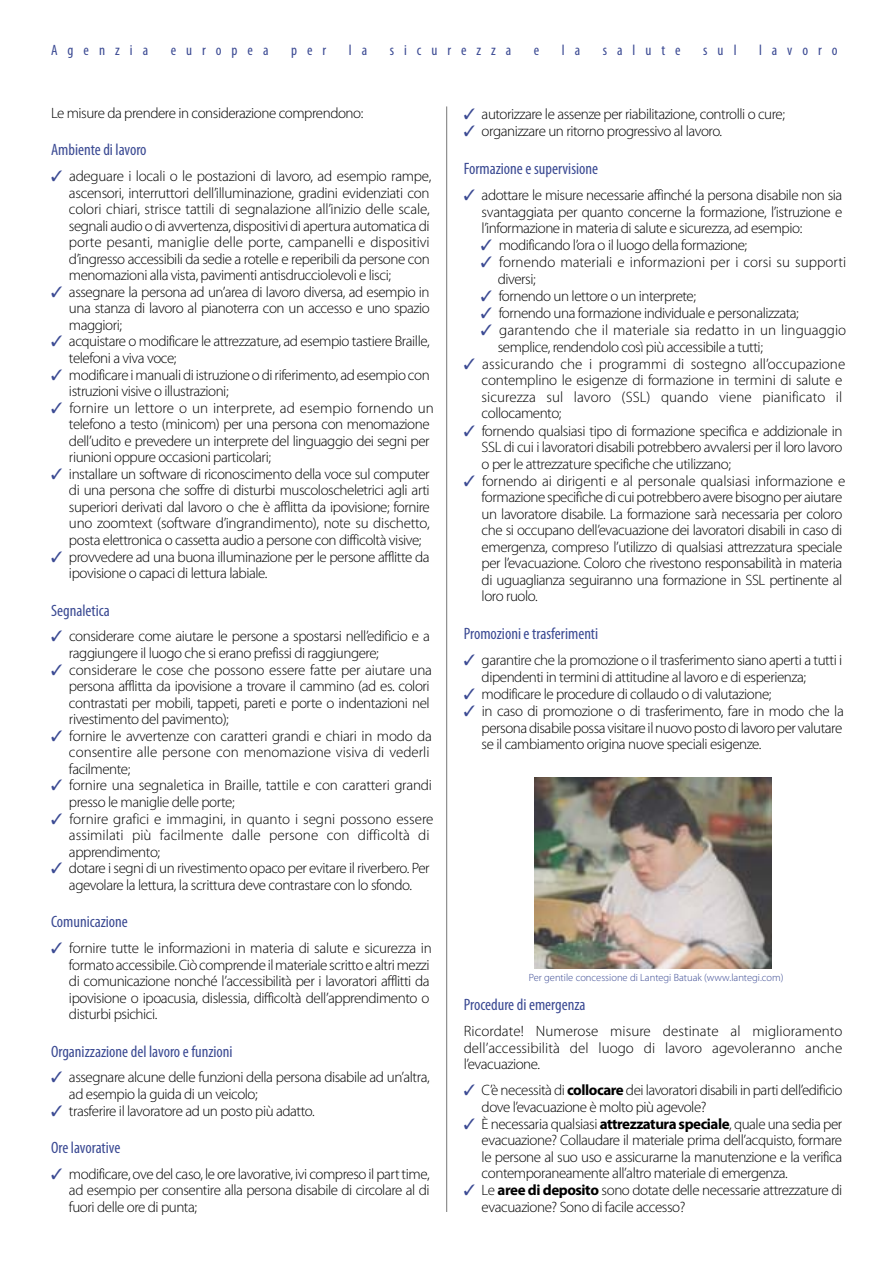
<style>
.page{position:relative;width:893px;height:1263px;background:#fff}
.page>*{position:absolute;margin:0;border:0;box-sizing:border-box;transform-origin:0 0}
.t1{font:condensed 16.5px "Myriad Pro";color:#3b4a93}
.t2{font:300 15px/16.5px "Myriad Pro";letter-spacing:-.03em;color:#000}
.t3{font:300 15px/16.5px "Myriad Pro";letter-spacing:.005em;color:#000}
.t4{font:300 15px/16.5px "Myriad Pro";letter-spacing:-.01em;color:#000}
.t5{font:300 15px/16.5px "Myriad Pro";color:#000}
.t6{font:300 15px/16.5px "Myriad Pro";letter-spacing:-.005em;color:#000}
.t7{font:condensed 15px "Myriad Pro";letter-spacing:.67em;color:#3b4a93}
.t8{font:300 10.5px "Myriad Pro";color:#3b4a93}
.s1{color:#3b4a93}
.s2{font-weight:700}
</style>
<div class="page">
<hr style="left:446px;top:106px;width:1px;height:1106px;background:#777">
<img style="left:534px;top:777px;width:237px;height:191px">
<p class="t7" style="left:51px;top:44px;width:99px">Agenzia</p>
<p class="t7" style="left:171px;top:44px;width:99px">europea</p>
<p class="t7" style="left:291px;top:44px;width:37px">per</p>
<p class="t7" style="left:349px;top:44px;width:20px">l a</p>
<p class="t7" style="left:389px;top:44px;width:123px">sicurezza</p>
<p class="t7" style="left:534px;top:44px;width:7px">e</p>
<p class="t7" style="left:562px;top:44px;width:20px">l a</p>
<p class="t7" style="left:602px;top:44px;width:80px">salute</p>
<p class="t7" style="left:703px;top:44px;width:35px">sul</p>
<p class="t7" style="left:759px;top:44px;width:80px">lavoro</p>
<p class="t2" style="left:51px;top:106px;width:314px">Le misure da prendere in considerazione comprendono:</p>
<p class="t1" style="left:51px;top:144px;width:97px">Ambiente di lavoro</p>
<p class="t2" style="left:69px;top:169px;width:364px;text-align:justify;text-indent:-18px"><span class="s1">✓</span> adeguare i locali o le postazioni di lavoro, ad esempio rampe, ascensori, interruttori dell’illuminazione, gradini evidenziati con colori chiari, strisce tattili di segnalazione all’inizio delle scale, segnali audio o di avvertenza, dispositivi di apertura automatica di porte pesanti, maniglie delle porte, campanelli e dispositivi d’ingresso accessibili da sedie a rotelle e reperibili da persone con menomazioni alla vista, pavimenti antisdrucciolevoli e lisci;</p>
<p class="t2" style="left:69px;top:285px;width:362px;text-align:justify;text-indent:-18px"><span class="s1">✓</span> assegnare la persona ad un’area di lavoro diversa, ad esempio in una stanza di lavoro al pianoterra con un accesso e uno spazio maggiori;</p>
<p class="t2" style="left:69px;top:335px;width:362px;text-indent:-18px"><span class="s1">✓</span> acquistare o modificare le attrezzature, ad esempio tastiere Braille, telefoni a viva voce;</p>
<p class="t2" style="left:69px;top:368px;width:362px;text-indent:-18px"><span class="s1">✓</span> modificare i manuali di istruzione o di riferimento, ad esempio con istruzioni visive o illustrazioni;</p>
<p class="t2" style="left:69px;top:401px;width:366px;text-indent:-18px"><span class="s1">✓</span> fornire un lettore o un interprete, ad esempio fornendo un telefono a testo (minicom) per una persona con menomazione dell’udito e prevedere un interprete del linguaggio dei segni per riunioni oppure occasioni particolari;</p>
<p class="t2" style="left:69px;top:467px;width:362px;text-align:justify;text-indent:-18px"><span class="s1">✓</span> installare un software di riconoscimento della voce sul computer di una persona che soffre di disturbi muscoloscheletrici agli arti superiori derivati dal lavoro o che è afflitta da ipovisione; fornire uno zoomtext (software d’ingrandimento), note su dischetto, posta elettronica o cassetta audio a persone con difficoltà visive;</p>
<p class="t2" style="left:69px;top:550px;width:362px;text-indent:-18px"><span class="s1">✓</span> provvedere ad una buona illuminazione per le persone afflitte da ipovisione o capaci di lettura labiale.</p>
<p class="t1" style="left:51px;top:604px;width:60px">Segnaletica</p>
<p class="t2" style="left:69px;top:630px;width:362px;text-indent:-18px"><span class="s1">✓</span> considerare come aiutare le persone a spostarsi nell’edificio e a raggiungere il luogo che si erano prefissi di raggiungere;</p>
<p class="t2" style="left:69px;top:663px;width:364px;text-indent:-18px"><span class="s1">✓</span> considerare le cose che possono essere fatte per aiutare una persona afflitta da ipovisione a trovare il cammino (ad es. colori contrastati per mobili, tappeti, pareti e porte o indentazioni nel rivestimento del pavimento);</p>
<p class="t4" style="left:69px;top:729px;width:364px;text-indent:-18px"><span class="s1">✓</span> fornire le avvertenze con caratteri grandi e chiari in modo da consentire alle persone con menomazione visiva di vederli facilmente;</p>
<p class="t4" style="left:69px;top:779px;width:364px;text-indent:-18px"><span class="s1">✓</span> fornire una segnaletica in Braille, tattile e con caratteri grandi presso le maniglie delle porte;</p>
<p class="t5" style="left:69px;top:812px;width:366px;text-indent:-18px"><span class="s1">✓</span> fornire grafici e immagini, in quanto i segni possono essere assimilati più facilmente dalle persone con difficoltà di apprendimento;</p>
<p class="t2" style="left:51px;top:861px;width:380px;text-align:center"><span class="s1">✓</span> dotare i segni di un rivestimento opaco per evitare il riverbero. Per agevolare la lettura, la scrittura deve contrastare con lo sfondo.</p>
<p class="t1" style="left:51px;top:916px;width:78px">Comunicazione</p>
<p class="t2" style="left:69px;top:941px;width:364px;text-indent:-18px"><span class="s1">✓</span> fornire tutte le informazioni in materia di salute e sicurezza in formato accessibile. Ciò comprende il materiale scritto e altri mezzi di comunicazione nonché l’accessibilità per i lavoratori afflitti da ipovisione o ipoacusia, dislessia, difficoltà dell’apprendimento o disturbi psichici.</p>
<p class="t1" style="left:51px;top:1045px;width:183px">Organizzazione del lavoro e funzioni</p>
<p class="t2" style="left:69px;top:1071px;width:362px;text-indent:-18px"><span class="s1">✓</span> assegnare alcune delle funzioni della persona disabile ad un’altra, ad esempio la guida di un veicolo;</p>
<p class="t2" style="left:51px;top:1104px;width:265px"><span class="s1">✓</span> trasferire il lavoratore ad un posto più adatto.</p>
<p class="t1" style="left:51px;top:1142px;width:71px">Ore lavorative</p>
<p class="t2" style="left:69px;top:1167px;width:362px;text-align:justify;text-indent:-18px"><span class="s1">✓</span> modificare, ove del caso, le ore lavorative, ivi compreso il part time, ad esempio per consentire alla persona disabile di circolare al di fuori delle ore di punta;</p>
<p class="t2" style="left:463px;top:107px;width:323px"><span class="s1">✓</span> autorizzare le assenze per riabilitazione, controlli o cure;</p>
<p class="t2" style="left:463px;top:124px;width:260px"><span class="s1">✓</span> organizzare un ritorno progressivo al lavoro.</p>
<p class="t1" style="left:463px;top:162px;width:136px">Formazione e supervisione</p>
<p class="t2" style="left:481px;top:188px;width:362px;text-align:justify;text-indent:-18px"><span class="s1">✓</span> adottare le misure necessarie affinché la persona disabile non sia svantaggiata per quanto concerne la formazione, l’istruzione e l’informazione in materia di salute e sicurezza, ad esempio:</p>
<p class="t2" style="left:480px;top:238px;width:268px"><span class="s1">✓</span> modificando l’ora o il luogo della formazione;</p>
<p class="t3" style="left:497px;top:256px;width:350px;text-indent:-17px"><span class="s1">✓</span> fornendo materiali e informazioni per i corsi su supporti diversi;</p>
<p class="t2" style="left:480px;top:289px;width:217px"><span class="s1">✓</span> fornendo un lettore o un interprete;</p>
<p class="t2" style="left:480px;top:306px;width:319px"><span class="s1">✓</span> fornendo una formazione individuale e personalizzata;</p>
<p class="t6" style="left:497px;top:323px;width:350px;text-indent:-17px"><span class="s1">✓</span> garantendo che il materiale sia redatto in un linguaggio semplice, rendendolo così più accessibile a tutti;</p>
<p class="t3" style="left:481px;top:357px;width:365px;text-indent:-18px"><span class="s1">✓</span> assicurando che i programmi di sostegno all’occupazione contemplino le esigenze di formazione in termini di salute e sicurezza sul lavoro (SSL) quando viene pianificato il collocamento;</p>
<p class="t2" style="left:481px;top:424px;width:362px;text-align:justify;text-indent:-18px"><span class="s1">✓</span> fornendo qualsiasi tipo di formazione specifica e addizionale in SSL di cui i lavoratori disabili potrebbero avvalersi per il loro lavoro o per le attrezzature specifiche che utilizzano;</p>
<p class="t2" style="left:481px;top:474px;width:365px;text-indent:-18px"><span class="s1">✓</span> fornendo ai dirigenti e al personale qualsiasi informazione e formazione specifiche di cui potrebbero avere bisogno per aiutare un lavoratore disabile. La formazione sarà necessaria per coloro che si occupano dell’evacuazione dei lavoratori disabili in caso di emergenza, compreso l’utilizzo di qualsiasi attrezzatura speciale per l’evacuazione. Coloro che rivestono responsabilità in materia di uguaglianza seguiranno una formazione in SSL pertinente al loro ruolo.</p>
<p class="t1" style="left:463px;top:628px;width:136px">Promozioni e trasferimenti</p>
<p class="t2" style="left:481px;top:654px;width:362px;text-indent:-18px"><span class="s1">✓</span> garantire che la promozione o il trasferimento siano aperti a tutti i dipendenti in termini di attitudine al lavoro e di esperienza;</p>
<p class="t2" style="left:463px;top:687px;width:309px"><span class="s1">✓</span> modificare le procedure di collaudo o di valutazione;</p>
<p class="t2" style="left:481px;top:704px;width:363px;text-align:justify;text-indent:-18px"><span class="s1">✓</span> in caso di promozione o di trasferimento, fare in modo che la persona disabile possa visitare il nuovo posto di lavoro per valutare se il cambiamento origina nuove speciali esigenze.</p>
<p class="t8" style="left:528px;top:973px;width:256px">Per gentile concessione di Lantegi Batuak (www.lantegi.com)</p>
<p class="t1" style="left:463px;top:998px;width:123px">Procedure di emergenza</p>
<p class="t2" style="left:463px;top:1024px;width:380px;text-align:justify">Ricordate! Numerose misure destinate al miglioramento dell’accessibilità del luogo di lavoro agevoleranno anche l’evacuazione.</p>
<p class="t2" style="left:481px;top:1083px;width:362px;text-indent:-18px"><span class="s1">✓</span> C’è necessità di <span class="s2">collocare</span> dei lavoratori disabili in parti dell’edificio dove l’evacuazione è molto più agevole?</p>
<p class="t2" style="left:481px;top:1117px;width:362px;text-align:justify;text-indent:-18px"><span class="s1">✓</span> È necessaria qualsiasi <span class="s2">attrezzatura speciale</span>, quale una sedia per evacuazione? Collaudare il materiale prima dell’acquisto, formare le persone al suo uso e assicurarne la manutenzione e la verifica contemporaneamente all’altro materiale di emergenza.</p>
<p class="t2" style="left:481px;top:1184px;width:362px;text-indent:-18px"><span class="s1">✓</span> Le <span class="s2">aree di deposito</span> sono dotate delle necessarie attrezzature di evacuazione? Sono di facile accesso?</p>
</div>
